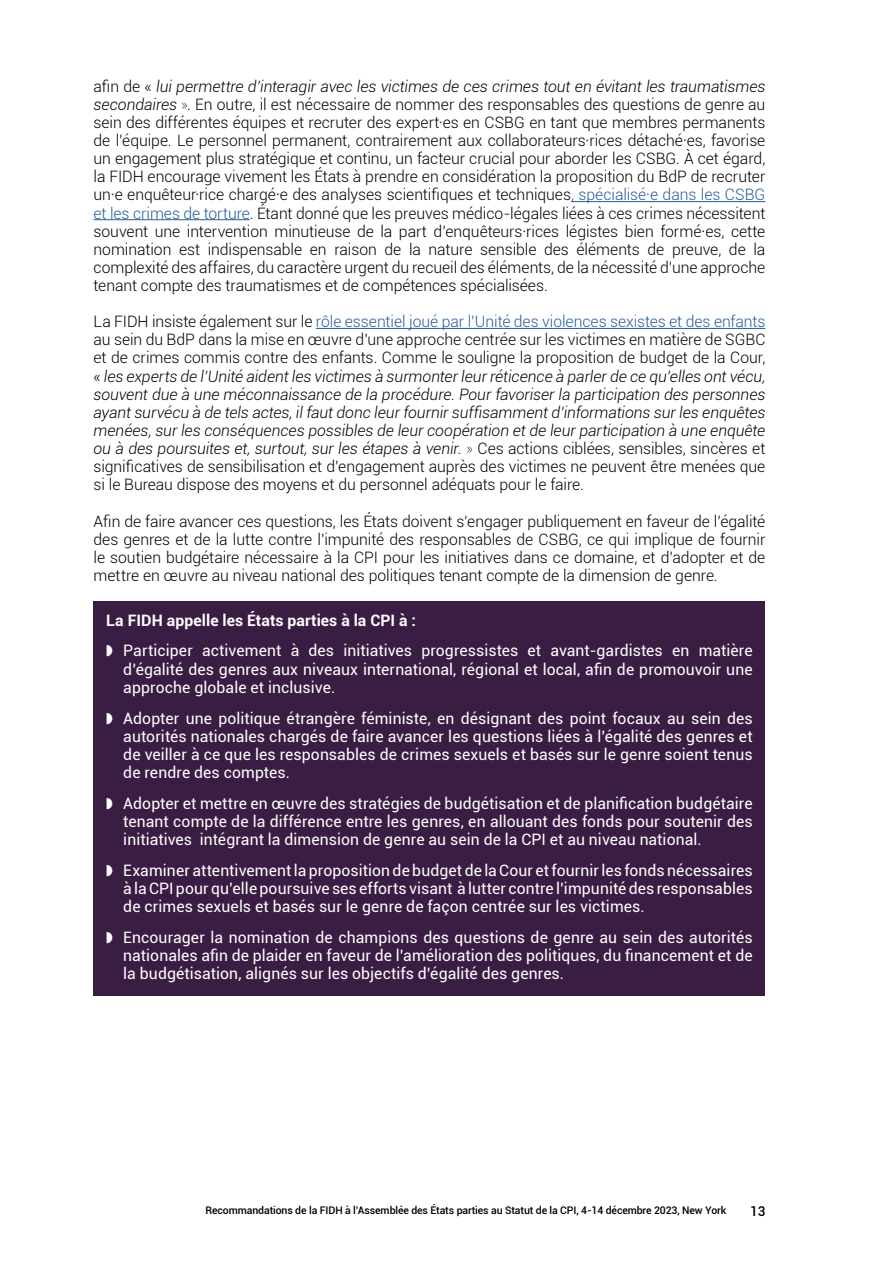
<style>
.page{position:relative;width:893px;height:1263px;background:#fff}
.page>*{position:absolute;margin:0;border:0;box-sizing:border-box;transform-origin:0 0}
.Body_10_5pt{font:300 15.75px/18.1px "Roboto";letter-spacing:-.005em;color:#000;text-align:justify}
.t1{font:15.75px/18.1px "Roboto";letter-spacing:.005em;color:#fff;text-align:justify}
.Body_10_5pt-2{font:italic 300 15.75px/18.1px "Roboto";letter-spacing:-.005em;color:#000;text-align:justify}
.Box_text_header{font:700 15.75px "Roboto";letter-spacing:.005em;color:#fff}
.t2{font:500 13.5px "Roboto";color:#000}
.t3{font:500 10.5px "Roboto";letter-spacing:-.01em;color:#000}
.s1{font-style:italic}
.s2{font-weight:100}
.s3{color:#275b9b}
.s4{font-style:normal}
.s5{font-style:normal;color:#275b9b}
.s6{font-weight:100;font-style:normal}
</style>
<div class="page">
<hr style="left:571px;top:201px;width:194px;height:1px;background:#275b9b">
<hr style="left:94px;top:219px;width:156px;height:1px;background:#275b9b">
<hr style="left:316px;top:328px;width:449px;height:1px;background:#275b9b">
<div style="left:94px;top:601px;width:671px;height:41px;background:#3a1d43"></div>
<div style="left:94px;top:632px;width:671px;height:77px;background:#3a1d43"></div>
<div style="left:94px;top:699px;width:671px;height:96px;background:#3a1d43"></div>
<div style="left:94px;top:784px;width:671px;height:78px;background:#3a1d43"></div>
<div style="left:94px;top:851px;width:671px;height:78px;background:#3a1d43"></div>
<div style="left:94px;top:918px;width:671px;height:78px;background:#3a1d43"></div>
<p class="Body_10_5pt" style="left:94px;top:77px;width:673px">afin de « <span class="s1">lui permettre d’interagir avec les victimes de ces crimes tout en évitant les traumatismes secondaires</span> <span class="s2">»</span>. En outre, il est nécessaire de nommer des responsables des questions de genre au sein des différentes équipes et recruter des expert·es en CSBG en tant que membres permanents de l’équipe. Le personnel permanent, contrairement aux collaborateurs·rices détaché·es, favorise un engagement plus stratégique et continu, un facteur crucial pour aborder les CSBG. À cet égard, la FIDH encourage vivement les États à prendre en considération la proposition du BdP de recruter un·e enquêteur·rice chargé·e des analyses scientifiques et techniques<span class="s3">, spécialisé·e dans les CSBG et les crimes de torture</span>. Étant donné que les preuves médico-légales liées à ces crimes nécessitent souvent une intervention minutieuse de la part d’enquêteurs·rices légistes bien formé·es, cette nomination est indispensable en raison de la nature sensible des éléments de preuve, de la complexité des affaires, du caractère urgent du recueil des éléments, de la nécessité d’une approche tenant compte des traumatismes et de compétences spécialisées.</p>
<p class="Body_10_5pt-2" style="left:94px;top:312px;width:673px"><span class="s4">La FIDH insiste également sur le</span> <span class="s5">rôle essentiel joué par l’Unité des violences sexistes et des enfants </span><span class="s4">au sein du BdP dans la mise en œuvre d’une approche centrée sur les victimes en matière de SGBC et de crimes commis contre des enfants. Comme le souligne la proposition de budget de la Cour, «</span> les experts de l’Unité aident les victimes à surmonter leur réticence à parler de ce qu’elles ont vécu, souvent due à une méconnaissance de la procédure. Pour favoriser la participation des personnes ayant survécu à de tels actes, il faut donc leur fournir suffisamment d’informations sur les enquêtes menées, sur les conséquences possibles de leur coopération et de leur participation à une enquête ou à des poursuites et, surtout, sur les étapes à venir. <span class="s6">»</span> <span class="s4">Ces actions ciblées, sensibles, sincères et significatives de sensibilisation et d’engagement auprès des victimes ne peuvent être menées que si le Bureau dispose des moyens et du personnel adéquats pour le faire.</span></p>
<p class="Body_10_5pt" style="left:94px;top:511px;width:673px">Afin de faire avancer ces questions, les États doivent s’engager publiquement en faveur de l’égalité des genres et de la lutte contre l’impunité des responsables de CSBG, ce qui implique de fournir le soutien budgétaire nécessaire à la CPI pour les initiatives dans ce domaine, et d’adopter et de mettre en œuvre au niveau national des politiques tenant compte de la dimension de genre.</p>
<p class="Box_text_header" style="left:106px;top:609px;width:311px">La FIDH appelle les États parties à la CPI à :</p>
<p class="t1" style="left:123px;top:641px;width:631px;text-indent:-17px">◗ Participer activement à des initiatives progressistes et avant-gardistes en matière d’égalité des genres aux niveaux international, régional et local, afin de promouvoir une approche globale et inclusive.</p>
<p class="t1" style="left:123px;top:708px;width:631px;text-indent:-17px">◗ Adopter une politique étrangère féministe, en désignant des point focaux au sein des autorités nationales chargés de faire avancer les questions liées à l’égalité des genres et de veiller à ce que les responsables de crimes sexuels et basés sur le genre soient tenus de rendre des comptes.</p>
<p class="t1" style="left:123px;top:793px;width:631px;text-indent:-17px">◗ Adopter et mettre en œuvre des stratégies de budgétisation et de planification budgétaire tenant compte de la différence entre les genres, en allouant des fonds pour soutenir des initiatives intégrant la dimension de genre au sein de la CPI et au niveau national.</p>
<p class="t1" style="left:123px;top:861px;width:631px;text-indent:-17px">◗ Examiner attentivement la proposition de budget de la Cour et fournir les fonds nécessaires à la CPI pour qu’elle poursuive ses efforts visant à lutter contre l’impunité des responsables de crimes sexuels et basés sur le genre de façon centrée sur les victimes.</p>
<p class="t1" style="left:123px;top:928px;width:631px;text-indent:-17px">◗ Encourager la nomination de champions des questions de genre au sein des autorités nationales afin de plaider en faveur de l’amélioration des politiques, du financement et de la budgétisation, alignés sur les objectifs d’égalité des genres.</p>
<p class="t3" style="left:206px;top:1203px;width:522px">Recommandations de la FIDH à l’Assemblée des États parties au Statut de la CPI, 4-14 décembre 2023, New York</p>
<p class="t2" style="left:750px;top:1202px;width:17px">13</p>
</div>
